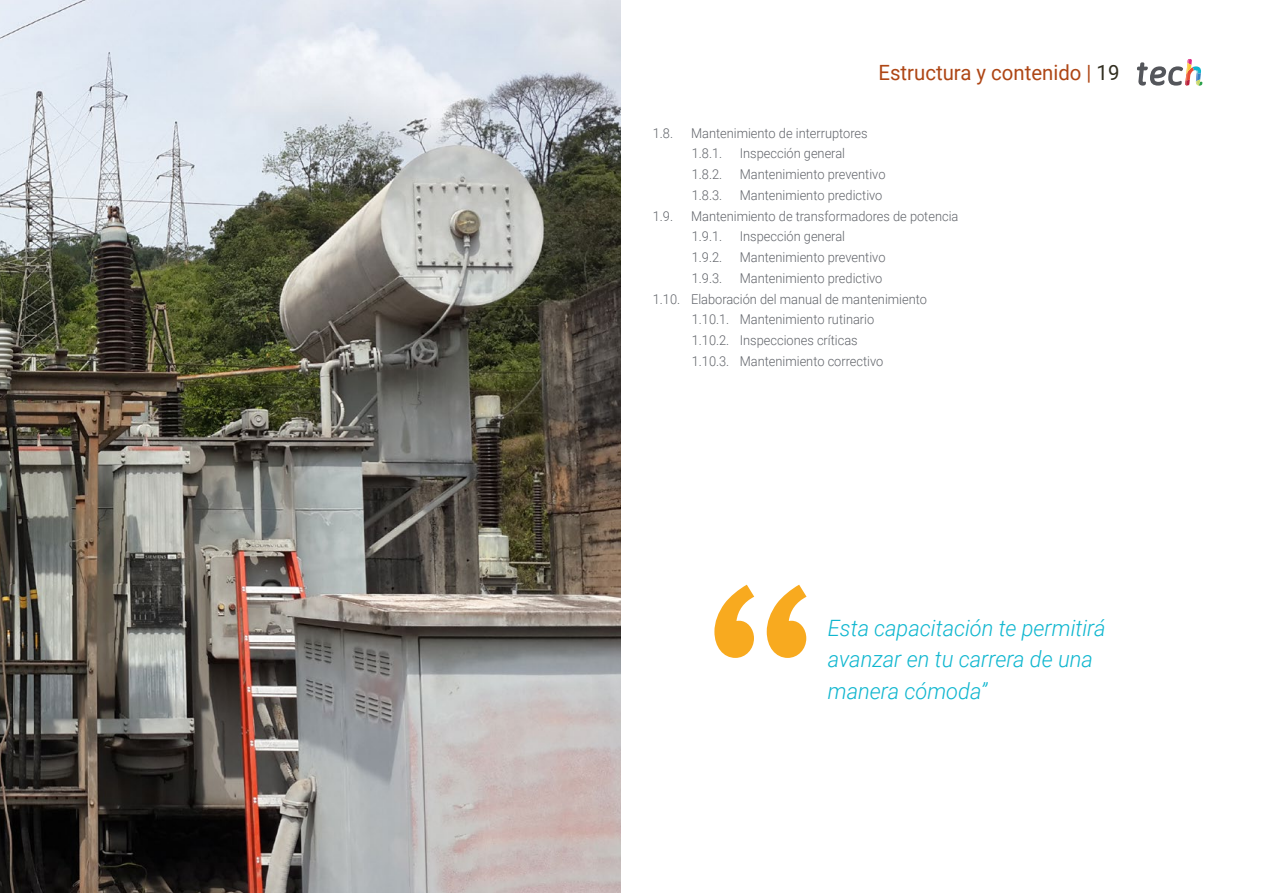
<style>
.page{position:relative;width:1263px;height:893px;background:#fff}
.page>*{position:absolute;margin:0;border:0;box-sizing:border-box;transform-origin:0 0}
.t1{font:italic 300 22.5px/31.5px "Roboto";color:#0fb6cf}
.t2{font:21px "Roboto";color:#ae4615}
.t3{font:300 13.5px/20.7px "Roboto";color:#61646a;scale:.95 1}
.s1{color:#312e20}
</style>
<div class="page">
<img style="left:0;top:0;width:621px;height:893px">
<svg style="left:1137px;top:59px;width:65px;height:27px"></svg>
<svg style="left:714px;top:585px;width:92px;height:73px"></svg>
<h2 class="t2" style="left:878px;top:57px;width:242px">Estructura y contenido | <span class="s1">19</span></h2>
<p class="t3" style="left:653px;top:122px;width:23px">1.8.</p>
<p class="t3" style="left:691px;top:122px;width:187px">Mantenimiento de interruptores<br>1.8.1.</p>
<p class="t3" style="left:740px;top:143px;width:112px">Inspección general</p>
<p class="t3" style="left:692px;top:164px;width:34px">1.8.2.</p>
<p class="t3" style="left:740px;top:164px;width:155px">Mantenimiento preventivo</p>
<p class="t3" style="left:692px;top:184px;width:34px">1.8.3.</p>
<p class="t3" style="left:740px;top:184px;width:152px">Mantenimiento predictivo</p>
<p class="t3" style="left:653px;top:205px;width:23px">1.9.</p>
<p class="t3" style="left:691px;top:205px;width:283px">Mantenimiento de transformadores de potencia<br>1.9.1.</p>
<p class="t3" style="left:740px;top:226px;width:112px">Inspección general</p>
<p class="t3" style="left:692px;top:247px;width:34px">1.9.2.</p>
<p class="t3" style="left:740px;top:247px;width:155px">Mantenimiento preventivo</p>
<p class="t3" style="left:692px;top:267px;width:34px">1.9.3.</p>
<p class="t3" style="left:740px;top:267px;width:152px">Mantenimiento predictivo</p>
<p class="t3" style="left:653px;top:288px;width:290px">1.10. Elaboración del manual de mantenimiento</p>
<p class="t3" style="left:692px;top:309px;width:194px">1.10.1. Mantenimiento rutinario</p>
<p class="t3" style="left:692px;top:330px;width:176px">1.10.2. Inspecciones críticas</p>
<p class="t3" style="left:692px;top:350px;width:203px">1.10.3. Mantenimiento correctivo</p>
<h1 class="t1" style="left:828px;top:611px;width:279px">Esta capacitación te permitirá avanzar en tu carrera de una manera cómoda”</h1>
</div>
